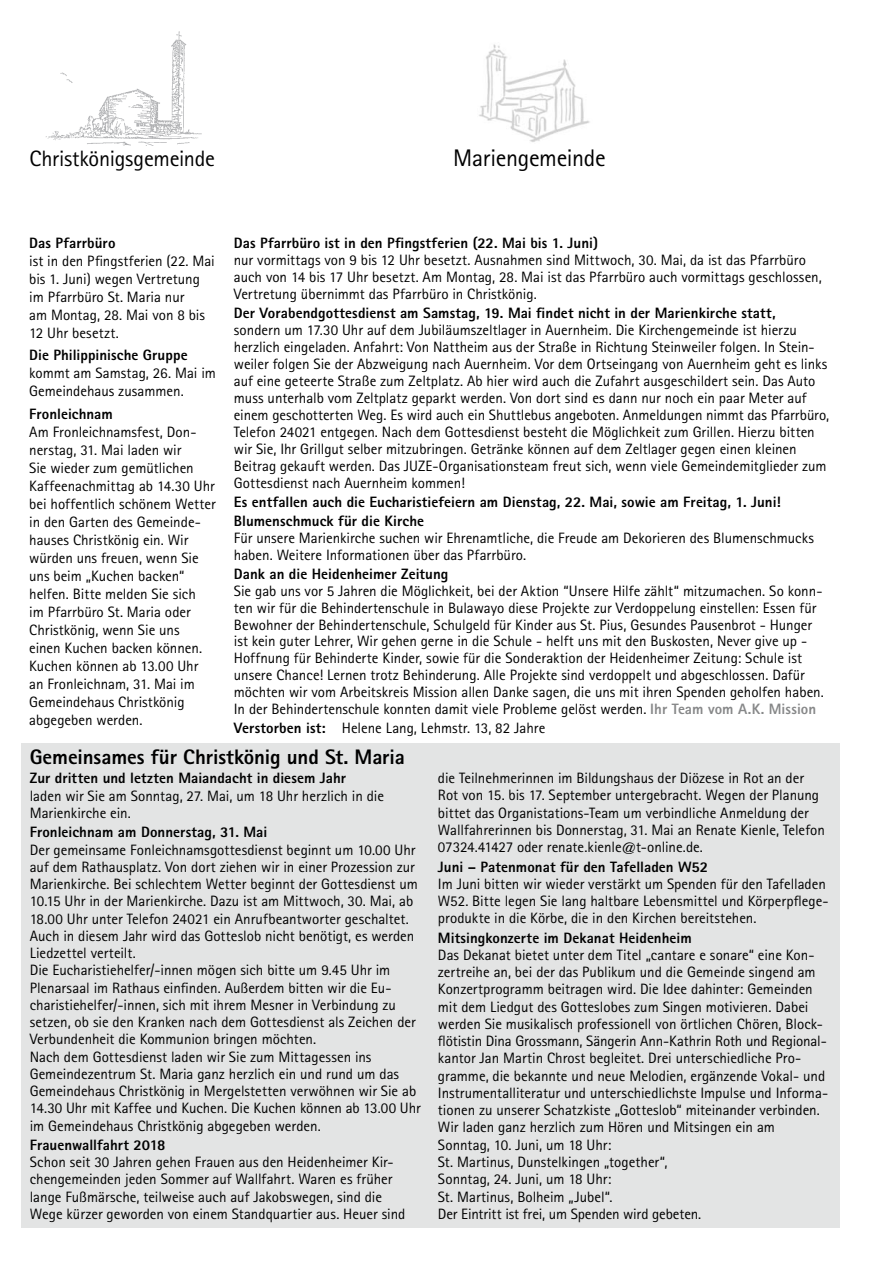
<style>
.page{position:relative;width:893px;height:1263px;background:#fff}
.page>*{position:absolute;margin:0;border:0;box-sizing:border-box;transform-origin:0 0}
.t1{font:24px "Agfa Rotis Sans Serif";letter-spacing:-.015em;color:#000}
.t2{font:22.2px "Agfa Rotis Sans Serif";letter-spacing:-.01em;color:#000}
.t3{font:800 21px "Agfa Rotis Sans Serif";letter-spacing:-.005em;color:#000}
.t4{font:15px/17.2px "Agfa Rotis Sans Serif";letter-spacing:-.005em;color:#000}
.t5{font:800 15px/19px "Agfa Rotis Sans Serif";color:#000}
.s1{font-weight:800;color:#878889}
.s2{font-weight:800}
</style>
<div class="page">
<div style="left:21px;top:743px;width:819px;height:485px;background:#e3e4e4"></div>
<img style="left:45px;top:31px;width:157px;height:115px">
<img style="left:479px;top:44px;width:111px;height:98px">
<h2 class="t2" style="left:29px;top:145px;width:187px">Christkönigsgemeinde</h2>
<h1 class="t1" style="left:453px;top:143px;width:154px">Mariengemeinde</h1>
<p class="t5" style="left:29px;top:233px;width:88px">Das Pfarrbüro</p>
<p class="t4" style="left:29px;top:252px;width:187px;line-height:18px">ist in den Pfingstferien (22. Mai bis 1. Juni) wegen Vertretung im Pfarrbüro St. Maria nur<br>am Montag, 28. Mai von 8 bis<br>12 Uhr besetzt.</p>
<p class="t5" style="left:29px;top:345px;width:160px">Die Philippinische Gruppe</p>
<p class="t4" style="left:29px;top:364px;width:188px;line-height:18px">kommt am Samstag, 26. Mai im<br>Gemeindehaus zusammen.</p>
<p class="t5" style="left:29px;top:404px;width:85px">Fronleichnam</p>
<p class="t4" style="left:29px;top:422px;width:188px;line-height:18px">Am Fronleichnamsfest, Don&shy;nerstag, 31. Mai laden wir<br>Sie wieder zum gemütlichen<br>Kaffeenachmittag ab 14.30 Uhr bei hoffentlich schönem Wetter in den Garten des Gemeinde&shy;hauses Christkönig ein. Wir würden uns freuen, wenn Sie uns beim „Kuchen backen“ helfen. Bitte melden Sie sich<br>im Pfarrbüro St. Maria oder<br>Christkönig, wenn Sie uns<br>einen Kuchen backen können.<br>Kuchen können ab 13.00 Uhr an Fronleichnam, 31. Mai im<br>Gemeindehaus Christkönig abgegeben werden.</p>
<p class="t5" style="left:234px;top:233px;width:366px">Das Pfarrbüro ist in den Pfingstferien (22. Mai bis 1. Juni)</p>
<p class="t4" style="left:234px;top:251px;width:589px">nur vormittags von 9 bis 12 Uhr besetzt. Ausnahmen sind Mittwoch, 30. Mai, da ist das Pfarrbüro auch von 14 bis 17 Uhr besetzt. Am Montag, 28. Mai ist das Pfarrbüro auch vormittags geschlossen,<br>Vertretung übernimmt das Pfarrbüro in Christkönig.</p>
<p class="t5" style="left:234px;top:303px;width:543px">Der Vorabendgottesdienst am Samstag, 19. Mai findet nicht in der Marienkirche statt,</p>
<p class="t4" style="left:234px;top:321px;width:597px">sondern um 17.30 Uhr auf dem Jubiläumszeltlager in Auernheim. Die Kirchengemeinde ist hierzu herzlich eingeladen. Anfahrt: Von Nattheim aus der Straße in Richtung Steinweiler folgen. In Stein&shy;weiler folgen Sie der Abzweigung nach Auernheim. Vor dem Ortseingang von Auernheim geht es links auf eine geteerte Straße zum Zeltplatz. Ab hier wird auch die Zufahrt ausgeschildert sein. Das Auto muss unterhalb vom Zeltplatz geparkt werden. Von dort sind es dann nur noch ein paar Meter auf einem geschotterten Weg. Es wird auch ein Shuttlebus angeboten. Anmeldungen nimmt das Pfarrbüro, Telefon 24021 entgegen. Nach dem Gottesdienst besteht die Möglichkeit zum Grillen. Hierzu bitten wir Sie, Ihr Grillgut selber mitzubringen. Getränke können auf dem Zeltlager gegen einen kleinen Beitrag gekauft werden. Das JUZE-Organisationsteam freut sich, wenn viele Gemeindemitglieder zum Gottesdienst nach Auernheim kommen!</p>
<p class="t5" style="left:234px;top:492px;width:548px">Es entfallen auch die Eucharistiefeiern am Dienstag, 22. Mai, sowie am Freitag, 1. Juni!<br>Blumenschmuck für die Kirche</p>
<p class="t4" style="left:234px;top:529px;width:582px">Für unsere Marienkirche suchen wir Ehrenamtliche, die Freude am Dekorieren des Blumenschmucks haben. Weitere Informationen über das Pfarrbüro.</p>
<p class="t5" style="left:234px;top:564px;width:216px">Dank an die Heidenheimer Zeitung</p>
<p class="t4" style="left:234px;top:582px;width:591px">Sie gab uns vor 5 Jahren die Möglichkeit, bei der Aktion “Unsere Hilfe zählt“ mitzumachen. So konn&shy;ten wir für die Behindertenschule in Bulawayo diese Projekte zur Verdoppelung einstellen: Essen für Bewohner der Behindertenschule, Schulgeld für Kinder aus St. Pius, Gesundes Pausenbrot - Hunger ist kein guter Lehrer, Wir gehen gerne in die Schule - helft uns mit den Buskosten, Never give up - Hoffnung für Behinderte Kinder, sowie für die Sonderaktion der Heidenheimer Zeitung: Schule ist unsere Chance! Lernen trotz Behinderung. Alle Projekte sind verdoppelt und abgeschlossen. Dafür möchten wir vom Arbeitskreis Mission allen Danke sagen, die uns mit ihren Spenden geholfen haben.<br>In der Behindertenschule konnten damit viele Probleme gelöst werden. <span class="s1">Ihr Team vom A.K. Mission</span></p>
<p class="t4" style="left:234px;top:719px;width:313px"><span class="s2">Verstorben ist:</span> Helene Lang, Lehmstr. 13, 82 Jahre</p>
<h3 class="t3" style="left:30px;top:743px;width:377px">Gemeinsames für Christkönig und St. Maria</h3>
<p class="t5" style="left:30px;top:769px;width:318px">Zur dritten und letzten Maiandacht in diesem Jahr</p>
<p class="t4" style="left:30px;top:787px;width:356px">laden wir Sie am Sonntag, 27. Mai, um 18 Uhr herzlich in die<br>Marienkirche ein.</p>
<p class="t5" style="left:30px;top:822px;width:239px">Fronleichnam am Donnerstag, 31. Mai</p>
<p class="t4" style="left:30px;top:841px;width:392px">Der gemeinsame Fonleichnamsgottesdienst beginnt um 10.00 Uhr auf dem Rathausplatz. Von dort ziehen wir in einer Prozession zur Marienkirche. Bei schlechtem Wetter beginnt der Gottesdienst um 10.15 Uhr in der Marienkirche. Dazu ist am Mittwoch, 30. Mai, ab 18.00 Uhr unter Telefon 24021 ein Anrufbeantworter geschaltet.<br>Auch in diesem Jahr wird das Gotteslob nicht benötigt, es werden Liedzettel verteilt.<br>Die Eucharistiehelfer/-innen mögen sich bitte um 9.45 Uhr im Plenarsaal im Rathaus einfinden. Außerdem bitten wir die Eu&shy;charistiehelfer/-innen, sich mit ihrem Mesner in Verbindung zu setzen, ob sie den Kranken nach dem Gottesdienst als Zeichen der Verbundenheit die Kommunion bringen möchten.<br>Nach dem Gottesdienst laden wir Sie zum Mittagessen ins Gemeindezentrum St. Maria ganz herzlich ein und rund um das Gemeindehaus Christkönig in Mergelstetten verwöhnen wir Sie ab 14.30 Uhr mit Kaffee und Kuchen. Die Kuchen können ab 13.00 Uhr im Gemeindehaus Christkönig abgegeben werden.</p>
<p class="t5" style="left:30px;top:1135px;width:137px">Frauenwallfahrt 2018</p>
<p class="t4" style="left:30px;top:1153px;width:377px">Schon seit 30 Jahren gehen Frauen aus den Heidenheimer Kir&shy;chengemeinden jeden Sommer auf Wallfahrt. Waren es früher lange Fußmärsche, teilweise auch auf Jakobswegen, sind die Wege kürzer geworden von einem Standquartier aus. Heuer sind</p>
<p class="t4" style="left:438px;top:769px;width:388px">die Teilnehmerinnen im Bildungshaus der Diözese in Rot an der Rot von 15. bis 17. September untergebracht. Wegen der Planung bittet das Organistations-Team um verbindliche Anmeldung der Wallfahrerinnen bis Donnerstag, 31. Mai an Renate Kienle, Telefon 07324.41427 oder renate.kienle@t-online.de.</p>
<p class="t5" style="left:438px;top:857px;width:272px">Juni – Patenmonat für den Tafelladen W52</p>
<p class="t4" style="left:438px;top:875px;width:392px">Im Juni bitten wir wieder verstärkt um Spenden für den Tafelladen<br>W52. Bitte legen Sie lang haltbare Lebensmittel und Körperpflege&shy;produkte in die Körbe, die in den Kirchen bereitstehen.</p>
<p class="t5" style="left:438px;top:928px;width:255px">Mitsingkonzerte im Dekanat Heidenheim</p>
<p class="t4" style="left:438px;top:946px;width:392px">Das Dekanat bietet unter dem Titel „cantare e sonare“ eine Kon&shy;zertreihe an, bei der das Publikum und die Gemeinde singend am Konzertprogramm beitragen wird. Die Idee dahinter: Gemeinden mit dem Liedgut des Gotteslobes zum Singen motivieren. Dabei werden Sie musikalisch professionell von örtlichen Chören, Block&shy;flötistin Dina Grossmann, Sängerin Ann-Kathrin Roth und Regional&shy;kantor Jan Martin Chrost begleitet. Drei unterschiedliche Pro&shy;gramme, die bekannte und neue Melodien, ergänzende Vokal- und Instrumentalliteratur und unterschiedlichste Impulse und Informa&shy;tionen zu unserer Schatzkiste „Gotteslob“ miteinander verbinden.<br>Wir laden ganz herzlich zum Hören und Mitsingen ein am Sonntag, 10. Juni, um 18 Uhr:<br>St. Martinus, Dunstelkingen „together“,<br>Sonntag, 24. Juni, um 18 Uhr:<br>St. Martinus, Bolheim „Jubel“.<br>Der Eintritt ist frei, um Spenden wird gebeten.</p>
</div>
